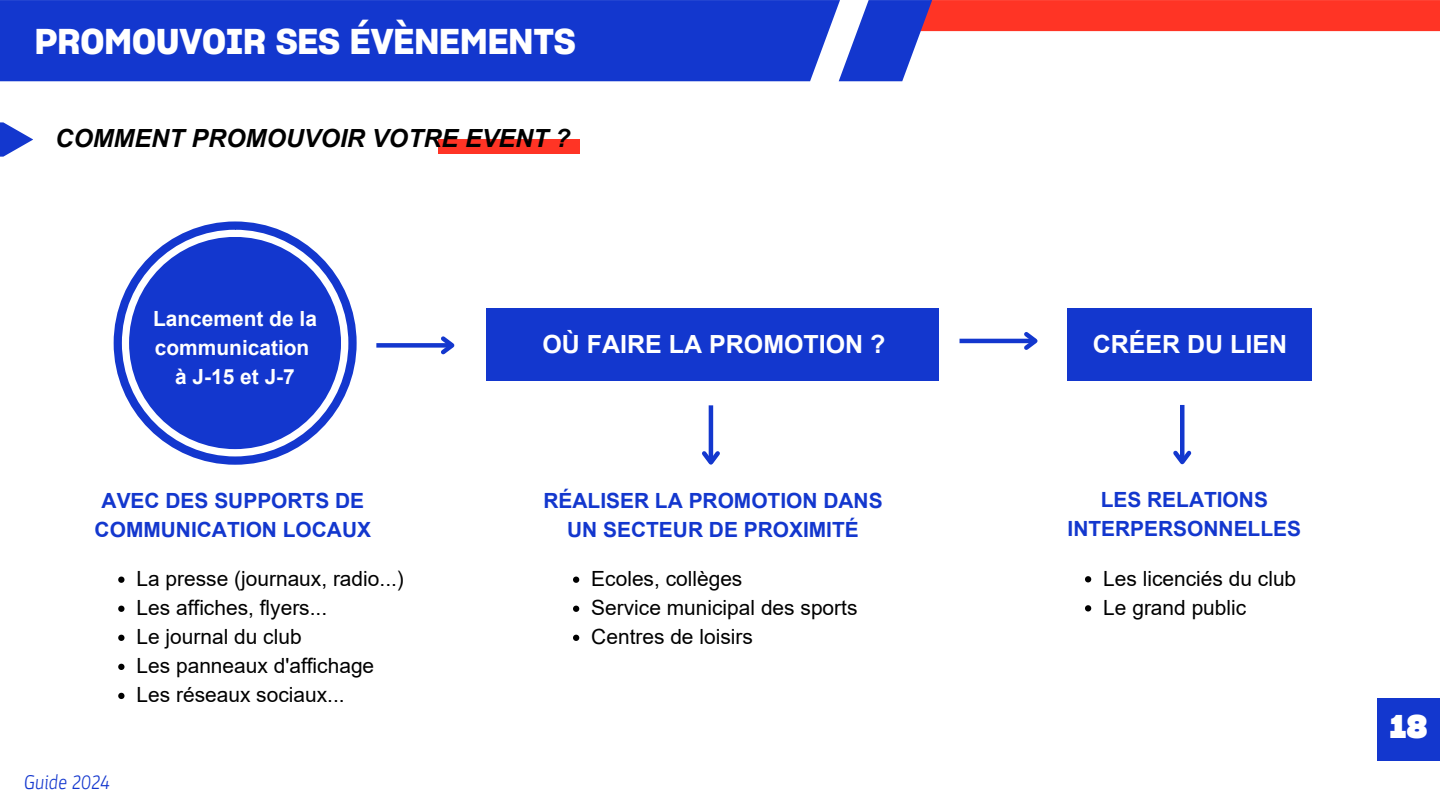
<style>
.page{position:relative;width:1440px;height:811px;background:#fff}
.page>*{position:absolute;margin:0;border:0;box-sizing:border-box;transform-origin:0 0}
.t1{font:35px "Sharp Grotesk Sm Bold 20";color:#fff}
.t2{font:32px "Sharp Grotesk Bold 20";color:#fff}
.t3{font:700 25px "Arial";color:#fff}
.t4{font:italic 700 25px "Arial";color:#000}
.t5{font:20.9px/29px "Arial";color:#000}
.t6{font:700 20.9px/29px "Arial";color:#1337ce;text-align:center}
.t7{font:700 20.9px/29px "Arial";color:#fff;text-align:center}
.t8{font:italic 300 20px "Parka";color:#1337ce}
</style>
<div class="page">
<div style="left:0;top:0;width:839px;height:81px;background:#1337ce"></div>
<svg style="left:839px;top:0;width:601px;height:81px"></svg>
<div style="left:438px;top:139px;width:141px;height:15px;background:#ff3425"></div>
<svg style="left:0;top:122px;width:33px;height:34px"></svg>
<svg style="left:114px;top:221px;width:243px;height:243px"></svg>
<div style="left:129px;top:237px;width:212px;height:212px;background:#1337ce;border-radius:106px"></div>
<svg style="left:376px;top:343px;width:61px;height:4px"></svg>
<svg style="left:437px;top:336px;width:18px;height:19px"></svg>
<svg style="left:118px;top:576px;width:7px;height:6px"></svg>
<svg style="left:118px;top:605px;width:7px;height:6px"></svg>
<svg style="left:118px;top:634px;width:7px;height:6px"></svg>
<svg style="left:118px;top:663px;width:7px;height:6px"></svg>
<svg style="left:118px;top:692px;width:7px;height:6px"></svg>
<div style="left:487px;top:309px;width:452px;height:72px;background:#1337ce"></div>
<svg style="left:573px;top:576px;width:6px;height:6px"></svg>
<svg style="left:573px;top:605px;width:6px;height:6px"></svg>
<svg style="left:573px;top:634px;width:6px;height:6px"></svg>
<hr style="left:709px;top:405px;width:4px;height:57px;background:#1337ce">
<svg style="left:702px;top:447px;width:18px;height:18px"></svg>
<div style="left:960px;top:338px;width:75px;height:5px;background:#1337ce"></div>
<svg style="left:1020px;top:332px;width:18px;height:18px"></svg>
<div style="left:1068px;top:309px;width:244px;height:72px;background:#1337ce"></div>
<div style="left:1180px;top:405px;width:5px;height:57px;background:#1337ce"></div>
<svg style="left:1173px;top:446px;width:19px;height:19px"></svg>
<svg style="left:1085px;top:576px;width:6px;height:6px"></svg>
<svg style="left:1085px;top:605px;width:6px;height:6px"></svg>
<div style="left:1377px;top:698px;width:63px;height:62px;background:#1337ce"></div>
<h1 class="t1" style="left:35px;top:13px;width:542px">PROMOUVOIR SES ÉVÈNEMENTS</h1>
<p class="t4" style="left:55px;top:121px;width:517px">COMMENT PROMOUVOIR VOTRE EVENT ?</p>
<p class="t7" style="left:153px;top:304px;width:165px">Lancement de la communication à J-15 et J-7</p>
<p class="t6" style="left:95px;top:485px;width:278px">AVEC DES SUPPORTS DE<br>COMMUNICATION LOCAUX</p>
<p class="t5" style="left:137px;top:563px;width:269px">La presse (journaux, radio...)<br>Les affiches, flyers...<br>Le journal du club<br>Les panneaux d'affichage<br>Les réseaux sociaux...</p>
<p class="t8" style="left:24px;top:770px;width:87px">Guide 2024</p>
<p class="t3" style="left:543px;top:326px;width:345px">OÙ FAIRE LA PROMOTION ?</p>
<p class="t6" style="left:543px;top:486px;width:341px">RÉALISER LA PROMOTION DANS<br>UN SECTEUR DE PROXIMITÉ</p>
<p class="t5" style="left:591px;top:563px;width:268px">Ecoles, collèges<br>Service municipal des sports<br>Centres de loisirs</p>
<p class="t3" style="left:1093px;top:326px;width:196px">CRÉER DU LIEN</p>
<p class="t6" style="left:1068px;top:485px;width:235px">LES RELATIONS<br>INTERPERSONNELLES</p>
<p class="t5" style="left:1103px;top:563px;width:194px">Les licenciés du club<br>Le grand public</p>
<h2 class="t2" style="left:1390px;top:701px;width:39px">18</h2>
</div>
